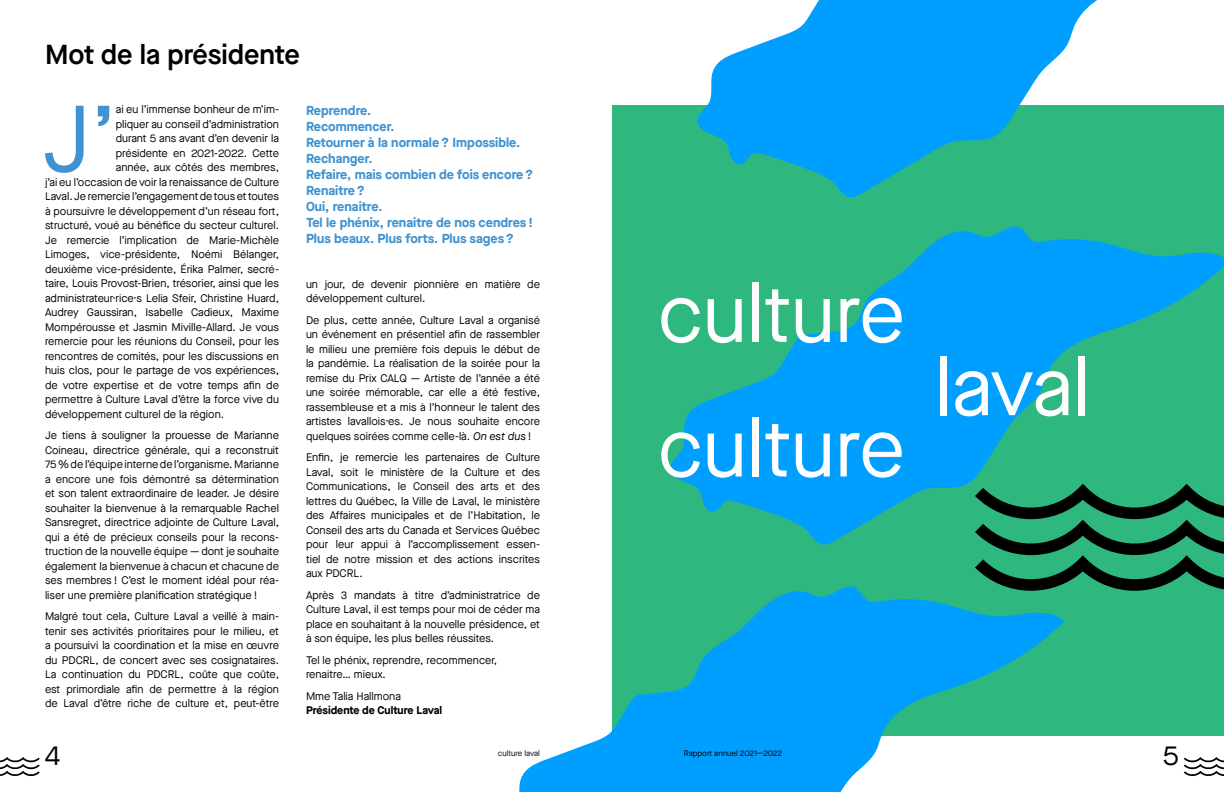
<style>
.page{position:relative;width:1224px;height:792px;background:#fff}
.page>*{position:absolute;margin:0;border:0;box-sizing:border-box;transform-origin:0 0}
.t1{font:93.8px "Maison Neue";color:#4193d0}
.t2{font:80.8px "Maison Neue";color:#fff}
.t3{font:600 27.5px "Maison Neue";color:#000}
.t4{font:27.5px "Maison Neue";color:#000}
.t5{font:700 13px/16px "Maison Neue";color:#4193d0}
.t6{font:11px/14.5px "Maison Neue";color:#000;text-align:justify}
.t7{font:700 11px "Maison Neue";color:#000}
.t8{font:8px "Maison Neue";color:#000}
.s1{font-style:italic}
</style>
<div class="page">
<div style="left:612px;top:106px;width:612px;height:630px;background:#2eb77e"></div>
<svg style="left:519px;top:586px;width:545px;height:206px;fill:#009fff"></svg>
<svg style="left:694px;top:0;width:530px;height:198px"></svg>
<svg style="left:975px;top:545px;width:249px;height:46px"></svg>
<svg style="left:670px;top:226px;width:554px;height:319px"></svg>
<svg style="left:0;top:757px;width:40px;height:20px"></svg>
<svg style="left:1184px;top:757px;width:40px;height:20px"></svg>
<h3 class="t3" style="left:45px;top:36px;width:256px">Mot de la présidente</h3>
<h1 class="t1" style="left:42px;top:76px;width:75px">J’</h1>
<p class="t6" style="left:116px;top:102px;width:165px">ai eu l’immense bonheur de m’im-</p>
<p class="t5" style="left:306px;top:102px;width:229px">Reprendre.<br>Recommencer.<br>Retourner à la normale ? Impossible.<br>Rechanger.<br>Refaire, mais combien de fois encore ?<br>Renaitre ?<br>Oui, renaitre.<br>Tel le phénix, renaitre de nos cendres !<br>Plus beaux. Plus forts. Plus sages ?</p>
<p class="t6" style="left:116px;top:117px;width:165px">pliquer au conseil d’administration</p>
<p class="t6" style="left:116px;top:131px;width:165px">durant 5 ans avant d’en devenir la</p>
<p class="t6" style="left:116px;top:146px;width:165px">présidente en 2021-2022. Cette</p>
<p class="t6" style="left:116px;top:160px;width:165px">année, aux côtés des membres,</p>
<p class="t6" style="left:45px;top:175px;width:236px">j’ai eu l’occasion de voir la renaissance de Culture</p>
<p class="t6" style="left:45px;top:189px;width:236px">Laval. Je remercie l’engagement de tous et toutes</p>
<p class="t6" style="left:45px;top:204px;width:236px">à poursuivre le développement d’un réseau fort,</p>
<p class="t6" style="left:45px;top:218px;width:236px">structuré, voué au bénéfice du secteur culturel.</p>
<p class="t6" style="left:45px;top:233px;width:236px">Je remercie l’implication de Marie-Michèle</p>
<p class="t6" style="left:45px;top:247px;width:236px">Limoges, vice-présidente, Noémi Bélanger,</p>
<p class="t6" style="left:45px;top:262px;width:236px">deuxième vice-présidente, Érika Palmer, secré-</p>
<p class="t6" style="left:45px;top:276px;width:236px">taire, Louis Provost-Brien, trésorier, ainsi que les</p>
<p class="t6" style="left:45px;top:291px;width:236px">administrateur·rice·s Lelia Sfeir, Christine Huard,</p>
<p class="t6" style="left:45px;top:305px;width:236px">Audrey Gaussiran, Isabelle Cadieux, Maxime</p>
<p class="t6" style="left:45px;top:320px;width:236px">Mompérousse et Jasmin Miville-Allard. Je vous</p>
<p class="t6" style="left:45px;top:334px;width:236px">remercie pour les réunions du Conseil, pour les</p>
<p class="t6" style="left:45px;top:349px;width:236px">rencontres de comités, pour les discussions en</p>
<p class="t6" style="left:45px;top:363px;width:236px">huis clos, pour le partage de vos expériences,</p>
<p class="t6" style="left:45px;top:378px;width:236px">de votre expertise et de votre temps afin de</p>
<p class="t6" style="left:45px;top:392px;width:236px">permettre à Culture Laval d’être la force vive du</p>
<p class="t6" style="left:45px;top:407px;width:181px">développement culturel de la région.</p>
<p class="t6" style="left:45px;top:428px;width:236px">Je tiens à souligner la prouesse de Marianne Coineau, directrice générale, qui a reconstruit 75 % de l’équipe interne de l’organisme. Marianne a encore une fois démontré sa détermination et son talent extraordinaire de leader. Je désire souhaiter la bienvenue à la remarquable Rachel Sansregret, directrice adjointe de Culture Laval, qui a été de précieux conseils pour la recons&shy;truction de la nouvelle équipe — dont je souhaite également la bienvenue à chacun et chacune de ses membres ! C’est le moment idéal pour réa&shy;liser une première planification stratégique !</p>
<p class="t6" style="left:45px;top:609px;width:236px">Malgré tout cela, Culture Laval a veillé à main&shy;tenir ses activités prioritaires pour le milieu, et a poursuivi la coordination et la mise en œuvre du PDCRL, de concert avec ses cosignataires.<br>La continuation du PDCRL, coûte que coûte, est primordiale afin de permettre à la région de Laval d’être riche de culture et, peut-être</p>
<p class="t6" style="left:306px;top:276px;width:236px">un jour, de devenir pionnière en matière de développement culturel.</p>
<p class="t6" style="left:306px;top:312px;width:236px">De plus, cette année, Culture Laval a organisé un événement en présentiel afin de rassembler le milieu une première fois depuis le début de la pandémie. La réalisation de la soirée pour la remise du Prix CALQ — Artiste de l’année a été une soirée mémorable, car elle a été festive, rassembleuse et a mis à l’honneur le talent des artistes lavallois·es. Je nous souhaite encore quelques soirées comme celle-là. <span class="s1">On est dus</span> !</p>
<p class="t6" style="left:306px;top:450px;width:236px">Enfin, je remercie les partenaires de Culture Laval, soit le ministère de la Culture et des Communications, le Conseil des arts et des lettres du Québec, la Ville de Laval, le ministère des Affaires municipales et de l’Habitation, le Conseil des arts du Canada et Services Québec pour leur appui à l’accomplissement essen&shy;tiel de notre mission et des actions inscrites aux PDCRL.</p>
<p class="t6" style="left:306px;top:587px;width:236px">Après 3 mandats à titre d’administratrice de Culture Laval, il est temps pour moi de céder ma place en souhaitant à la nouvelle présidence, et à son équipe, les plus belles réussites.</p>
<p class="t6" style="left:306px;top:652px;width:193px">Tel le phénix, reprendre, recommencer, renaitre… mieux.</p>
<p class="t6" style="left:306px;top:688px;width:97px">Mme Talia Hallmona</p>
<p class="t7" style="left:306px;top:702px;width:138px">Présidente de Culture Laval</p>
<h2 class="t2" style="left:658px;top:260px;width:249px">culture</h2>
<h2 class="t2" style="left:658px;top:395px;width:249px">culture</h2>
<h2 class="t2" style="left:935px;top:333px;width:157px">laval</h2>
<h3 class="t4" style="left:45px;top:737px;width:17px">4</h3>
<h3 class="t4" style="left:1163px;top:737px;width:18px">5</h3>
<p class="t8" style="left:498px;top:748px;width:44px">culture laval</p>
<p class="t8" style="left:684px;top:748px;width:100px">Rapport annuel 2021—2022</p>
</div>
